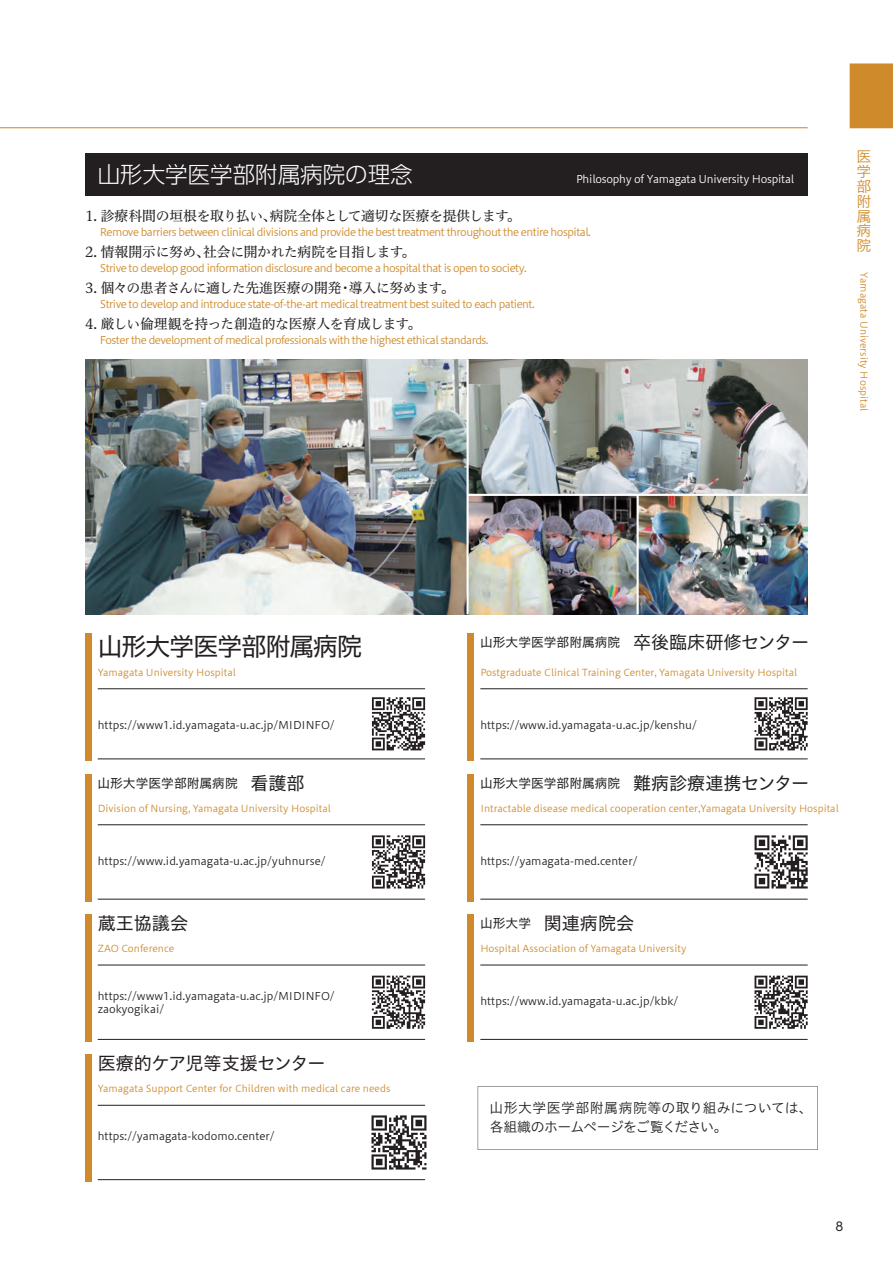
<style>
.page{position:relative;width:893px;height:1263px;background:#fff}
.page>*{position:absolute;margin:0;border:0;box-sizing:border-box;transform-origin:0 0}
.t1{font:25.5px "Hiragino UD Sans Std W4 90 msp RKSJ H";letter-spacing:-.06em;color:#231f20}
.t2{font:22.5px "UD Shin Go Pro Light 90 msp RKSJ H";color:#fff}
.t3{font:18px "Hiragino UD Sans Std W4 90 msp RKSJ H";letter-spacing:-.025em;color:#231f20}
.t4{font:18px "Hiragino UD Sans Std W4 90 msp RKSJ H";color:#231f20}
.t5{font:14.85px/14.9px "Hiragino UD Sans Std W3 90 msp RKSJ V";color:#cf8b2b;text-align:justify}
.t6{font:13.8px "Hiragino UD Serif Std W4 90 msp RKSJ H";letter-spacing:-.025em;color:#231f20}
.t7{font:13.8px/19.2px "Hiragino UD Sans Std W3 90 msp RKSJ V";letter-spacing:-.01em;color:#231f20}
.t8{font:12.75px "Hiragino UD Sans Std W4 90 msp RKSJ H";color:#231f20}
.t9{font:12px "UD Shin Go Pro Regular 90 msp RKSJ H";color:#231f20}
.t10{font:10.65px "Hiragino UD Sans Std W3 90 msp RKSJ V";letter-spacing:-.05em;color:#cf8b2b}
.t11{font:10.65px/12.8px "Hiragino UD Sans Std W3 90 msp RKSJ V";color:#231f20}
.t12{font:10.65px "Hiragino UD Sans Std W3 90 msp RKSJ V";letter-spacing:-.025em;color:#fff}
.t13{font:9.6px "Hiragino UD Sans Std W3 90 msp RKSJ V";color:#cf8b2b}
.s1{font-size:18px}
</style>
<div class="page">
<img style="left:85px;top:359px;width:723px;height:255px">
<hr style="left:466px;top:359px;width:3px;height:255px;background:#fff">
<hr style="left:468px;top:494px;width:340px;height:2px;background:#fff">
<hr style="left:636px;top:494px;width:3px;height:120px;background:#fff">
<div style="left:849px;top:63px;width:44px;height:65px;background:#cf8b2b"></div>
<svg style="left:478px;top:1086px;width:340px;height:64px"></svg>
<hr style="left:0;top:127px;width:808px;height:1px;background:#cf8b2b">
<div style="left:85px;top:153px;width:723px;height:43px;background:#231f20"></div>
<svg style="left:372px;top:697px;width:53px;height:53px"></svg>
<svg style="left:372px;top:835px;width:53px;height:54px"></svg>
<svg style="left:754px;top:697px;width:54px;height:53px"></svg>
<svg style="left:754px;top:835px;width:54px;height:54px"></svg>
<svg style="left:372px;top:976px;width:53px;height:53px"></svg>
<svg style="left:754px;top:976px;width:54px;height:53px"></svg>
<div style="left:85px;top:914px;width:6px;height:128px;background:#cf8b2b"></div>
<hr style="left:98px;top:965px;width:327px;height:1px;background:#231f20">
<hr style="left:98px;top:1039px;width:327px;height:1px;background:#231f20">
<div style="left:85px;top:774px;width:6px;height:127px;background:#cf8b2b"></div>
<hr style="left:98px;top:825px;width:327px;height:1px;background:#231f20">
<hr style="left:98px;top:899px;width:327px;height:1px;background:#231f20">
<div style="left:85px;top:634px;width:6px;height:127px;background:#cf8b2b"></div>
<hr style="left:98px;top:689px;width:327px;height:1px;background:#231f20">
<hr style="left:98px;top:759px;width:327px;height:1px;background:#231f20">
<div style="left:468px;top:914px;width:6px;height:128px;background:#cf8b2b"></div>
<hr style="left:480px;top:965px;width:328px;height:1px;background:#231f20">
<hr style="left:480px;top:1039px;width:328px;height:1px;background:#231f20">
<div style="left:85px;top:1054px;width:6px;height:128px;background:#cf8b2b"></div>
<hr style="left:98px;top:1105px;width:327px;height:1px;background:#231f20">
<hr style="left:98px;top:1179px;width:327px;height:1px;background:#231f20">
<div style="left:468px;top:774px;width:6px;height:127px;background:#cf8b2b"></div>
<hr style="left:480px;top:825px;width:328px;height:1px;background:#231f20">
<hr style="left:480px;top:899px;width:328px;height:1px;background:#231f20">
<div style="left:468px;top:634px;width:6px;height:127px;background:#cf8b2b"></div>
<hr style="left:480px;top:689px;width:328px;height:1px;background:#231f20">
<hr style="left:480px;top:759px;width:328px;height:1px;background:#231f20">
<img style="left:371px;top:1115px;width:56px;height:55px">
<h2 class="t2" style="left:98px;top:166px;width:316px">山形大学医学部附属病院の理念</h2>
<p class="t12" style="left:576px;top:175px;width:220px">Philosophy of Yamagata University Hospital</p>
<h3 class="t6" style="left:85px;top:210px;width:438px">1. 診療科間の垣根を取り払い、病院全体として適切な医療を提供します。</h3>
<p class="t10" style="left:100px;top:228px;width:493px">Remove barriers between clinical divisions and provide the best treatment throughout the entire hospital.</p>
<h3 class="t6" style="left:85px;top:246px;width:332px">2. 情報開示に努め、社会に開かれた病院を目指します。</h3>
<p class="t10" style="left:100px;top:264px;width:429px">Strive to develop good information disclosure and become a hospital that is open to society.</p>
<h3 class="t6" style="left:85px;top:283px;width:371px">3. 個々の患者さんに適した先進医療の開発・導入に努めます。</h3>
<p class="t10" style="left:100px;top:300px;width:436px">Strive to develop and introduce state-of-the-art medical treatment best suited to each patient.</p>
<h3 class="t6" style="left:85px;top:319px;width:338px">4. 厳しい倫理観を持った創造的な医療人を育成します。</h3>
<p class="t10" style="left:100px;top:336px;width:390px">Foster the development of medical professionals with the highest ethical standards.</p>
<h3 class="t5" style="left:856px;top:151px;width:16px">医学部附属病院</h3>
<p class="t13" style="left:867px;top:272px;width:141px;rotate:90deg">Yamagata University Hospital</p>
<h1 class="t1" style="left:97px;top:637px;width:266px">山形大学医学部附属病院</h1>
<p class="t13" style="left:98px;top:669px;width:140px">Yamagata University Hospital</p>
<p class="t11" style="left:98px;top:720px;width:238px">https://www1.id.yamagata-u.ac.jp/MIDINFO/</p>
<h3 class="t8" style="left:98px;top:778px;width:209px">山形大学医学部附属病院　<span class="s1">看護部</span></h3>
<p class="t13" style="left:98px;top:805px;width:235px">Division of Nursing, Yamagata University Hospital</p>
<p class="t11" style="left:98px;top:856px;width:229px">https://www.id.yamagata-u.ac.jp/yuhnurse/</p>
<h3 class="t4" style="left:98px;top:916px;width:92px">蔵王協議会</h3>
<p class="t13" style="left:98px;top:944px;width:78px">ZAO Conference</p>
<p class="t11" style="left:98px;top:991px;width:238px">https://www1.id.yamagata-u.ac.jp/MIDINFO/ zaokyogikai/</p>
<h3 class="t3" style="left:98px;top:1057px;width:229px">医療的ケア児等支援センター</h3>
<p class="t13" style="left:98px;top:1085px;width:294px">Yamagata Support Center for Children with medical care needs</p>
<p class="t11" style="left:98px;top:1131px;width:178px">https://yamagata-kodomo.center/</p>
<h3 class="t8" style="left:480px;top:638px;width:330px">山形大学医学部附属病院　<span class="s1">卒後臨床研修センター</span></h3>
<p class="t13" style="left:480px;top:669px;width:318px">Postgraduate Clinical Training Center, Yamagata University Hospital</p>
<p class="t11" style="left:480px;top:720px;width:218px">https://www.id.yamagata-u.ac.jp/kenshu/</p>
<h3 class="t8" style="left:480px;top:778px;width:330px">山形大学医学部附属病院　<span class="s1">難病診療連携センター</span></h3>
<p class="t13" style="left:480px;top:805px;width:360px">Intractable disease medical cooperation center,Yamagata University Hospital</p>
<p class="t11" style="left:480px;top:856px;width:159px">https://yamagata-med.center/</p>
<h3 class="t8" style="left:480px;top:918px;width:155px">山形大学　<span class="s1">関連病院会</span></h3>
<p class="t13" style="left:480px;top:944px;width:208px">Hospital Association of Yamagata University</p>
<p class="t11" style="left:480px;top:996px;width:199px">https://www.id.yamagata-u.ac.jp/kbk/</p>
<h3 class="t7" style="left:489px;top:1100px;width:325px">山形大学医学部附属病院等の取り組みについては、各組織のホームページをご覧ください。</h3>
<p class="t9" style="left:835px;top:1222px;width:9px">8</p>
</div>
